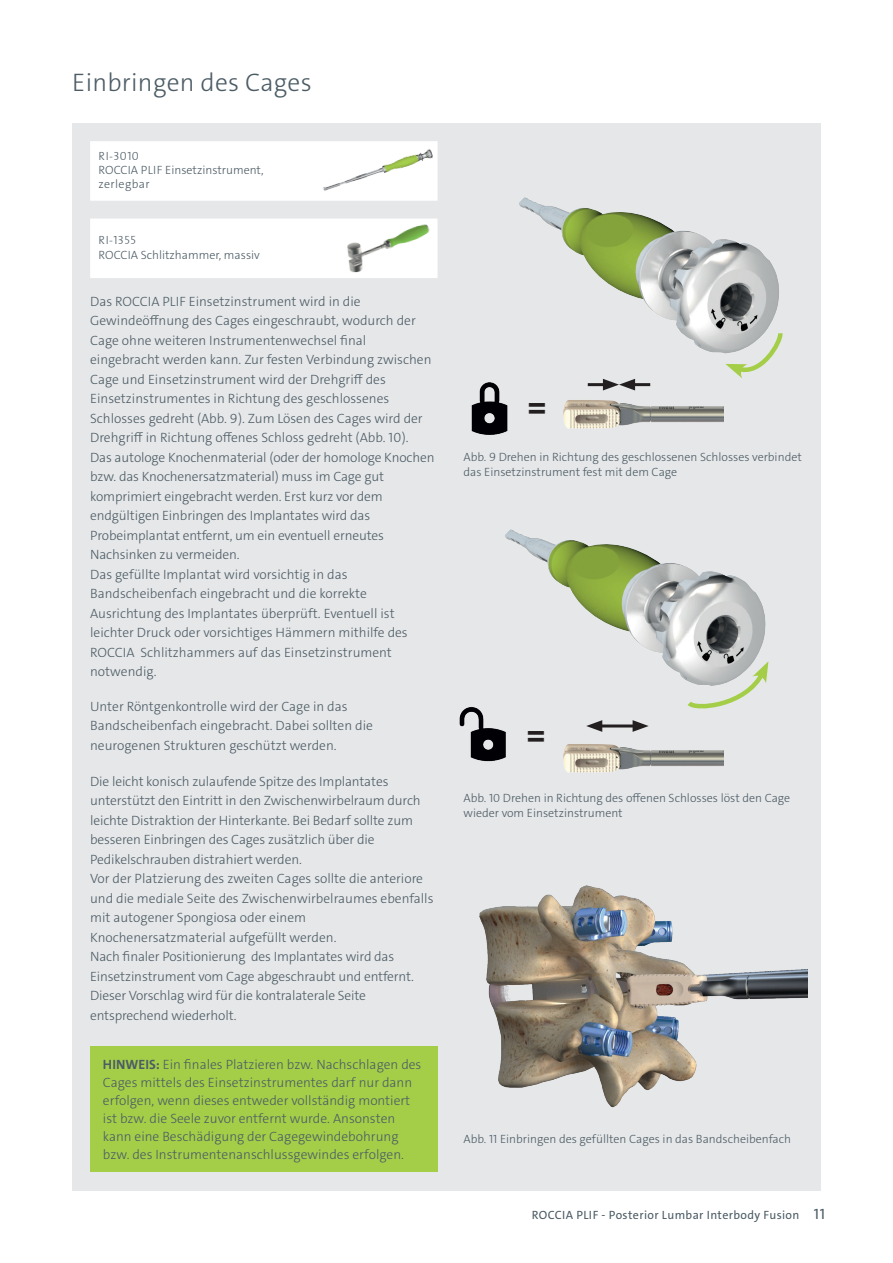
<style>
.page{position:relative;width:893px;height:1263px;background:#fff}
.page>*{position:absolute;margin:0;border:0;box-sizing:border-box;transform-origin:0 0}
.t1{font:700 36px "The Sans C4 s";color:#231f20}
.t2{font:300 25.5px "The Sans C4 s";letter-spacing:.01em;color:#4c5c65}
.t3{font:300 13.5px/19.5px "The Sans C4 s";color:#4c5c65}
.t4{font:300 12px/15px "The Sans C4 s";color:#4c5c65}
.t5{font:12px "The Sans C4 s";letter-spacing:.03em;color:#4c5c65}
.t6{font:300 12px "The Sans Caps";letter-spacing:.03em;color:#4c5c65}
.s1{font-weight:700}
.s2{font-family:"The Sans Caps"}
.s3{font-size:15px}
</style>
<div class="page">
<div style="left:72px;top:123px;width:749px;height:1068px;background:#e6e7e9"></div>
<img style="left:479px;top:885px;width:329px;height:223px">
<div style="left:90px;top:141px;width:222px;height:60px;background:#fff"></div>
<div style="left:90px;top:219px;width:246px;height:59px;background:#fff"></div>
<div style="left:90px;top:1046px;width:348px;height:126px;background:#a4ce48"></div>
<img style="left:312px;top:141px;width:126px;height:60px">
<img style="left:459px;top:707px;width:47px;height:55px">
<hr style="left:597px;top:724px;width:41px;height:3px;background:#231f20">
<svg style="left:586px;top:720px;width:16px;height:12px"></svg>
<svg style="left:633px;top:720px;width:16px;height:12px"></svg>
<img style="left:563px;top:744px;width:160px;height:29px">
<img style="left:563px;top:388px;width:160px;height:41px">
<img style="left:336px;top:219px;width:102px;height:59px">
<img style="left:505px;top:529px;width:261px;height:149px">
<img style="left:519px;top:197px;width:260px;height:156px">
<img style="left:471px;top:382px;width:37px;height:53px">
<hr style="left:629px;top:383px;width:21px;height:3px;background:#231f20">
<hr style="left:588px;top:383px;width:21px;height:3px;background:#231f20">
<svg style="left:603px;top:379px;width:32px;height:11px"></svg>
<svg style="left:725px;top:328px;width:58px;height:50px"></svg>
<svg style="left:683px;top:661px;width:86px;height:48px"></svg>
<h2 class="t2" style="left:72px;top:66px;width:241px">Einbringen des Cages</h2>
<p class="t6" style="left:99px;top:146px;width:42px">RI-3010</p>
<p class="t4" style="left:99px;top:163px;width:167px;line-height:14.4px">ROCCIA PLIF Einsetzinstrument, zerlegbar</p>
<p class="t6" style="left:99px;top:230px;width:39px">RI-1355</p>
<p class="t4" style="left:99px;top:247px;width:163px">ROCCIA Schlitzhammer, massiv</p>
<p class="t3" style="left:90px;top:292px;width:346px">Das ROCCIA PLIF Einsetzinstrument wird in die Gewindeöffnung des Cages eingeschraubt, wodurch der Cage ohne weiteren Instrumentenwechsel final eingebracht werden kann. Zur festen Verbindung zwischen Cage und Einsetzinstrument wird der Drehgriff des Einsetzinstrumentes in Richtung des geschlossenes Schlosses gedreht (Abb. 9). Zum Lösen des Cages wird der Drehgriff in Richtung offenes Schloss gedreht (Abb. 10).<br>Das autologe Knochenmaterial (oder der homologe Knochen bzw. das Knochenersatzmaterial) muss im Cage gut komprimiert eingebracht werden. Erst kurz vor dem endgültigen Einbringen des Implantates wird das Probeimplantat entfernt, um ein eventuell erneutes Nachsinken zu vermeiden.<br>Das gefüllte Implantat wird vorsichtig in das Bandscheibenfach eingebracht und die korrekte Ausrichtung des Implantates überprüft. Eventuell ist leichter Druck oder vorsichtiges Hämmern mithilfe des ROCCIA Schlitzhammers auf das Einsetzinstrument notwendig.</p>
<p class="t3" style="left:90px;top:697px;width:284px">Unter Röntgenkontrolle wird der Cage in das<br>Bandscheibenfach eingebracht. Dabei sollten die neurogenen Strukturen geschützt werden.</p>
<p class="t3" style="left:90px;top:772px;width:345px">Die leicht konisch zulaufende Spitze des Implantates unterstützt den Eintritt in den Zwischenwirbelraum durch leichte Distraktion der Hinterkante. Bei Bedarf sollte zum besseren Einbringen des Cages zusätzlich über die Pedikelschrauben distrahiert werden.<br>Vor der Platzierung des zweiten Cages sollte die anteriore und die mediale Seite des Zwischenwirbelraumes ebenfalls mit autogener Spongiosa oder einem Knochenersatzmaterial aufgefüllt werden.<br>Nach finaler Positionierung des Implantates wird das Einsetzinstrument vom Cage abgeschraubt und entfernt.<br>Dieser Vorschlag wird für die kontralaterale Seite entsprechend wiederholt.</p>
<p class="t3" style="left:103px;top:1055px;width:320px;line-height:18px"><span class="s1">HINWEIS:</span> Ein finales Platzieren bzw. Nachschlagen des Cages mittels des Einsetzinstrumentes darf nur dann erfolgen, wenn dieses entweder vollständig montiert ist bzw. die Seele zuvor entfernt wurde. Ansonsten kann eine Beschädigung der Cagegewindebohrung bzw. des Instrumentenanschlussgewindes erfolgen.</p>
<h1 class="t1" style="left:527px;top:384px;width:21px">=</h1>
<p class="t4" style="left:463px;top:449px;width:340px">Abb. <span class="s2">9</span> Drehen in Richtung des geschlossenen Schlosses verbindet das Einsetzinstrument fest mit dem Cage</p>
<h1 class="t1" style="left:526px;top:712px;width:21px">=</h1>
<p class="t4" style="left:463px;top:790px;width:328px">Abb. <span class="s2">10</span> Drehen in Richtung des offenen Schlosses löst den Cage wieder vom Einsetzinstrument</p>
<p class="t4" style="left:463px;top:1131px;width:329px">Abb. <span class="s2">11</span> Einbringen des gefüllten Cages in das Bandscheibenfach</p>
<p class="t5" style="left:532px;top:1207px;width:294px">ROCCIA PLIF - Posterior Lumbar Interbody Fusion <span class="s3">11</span></p>
</div>
